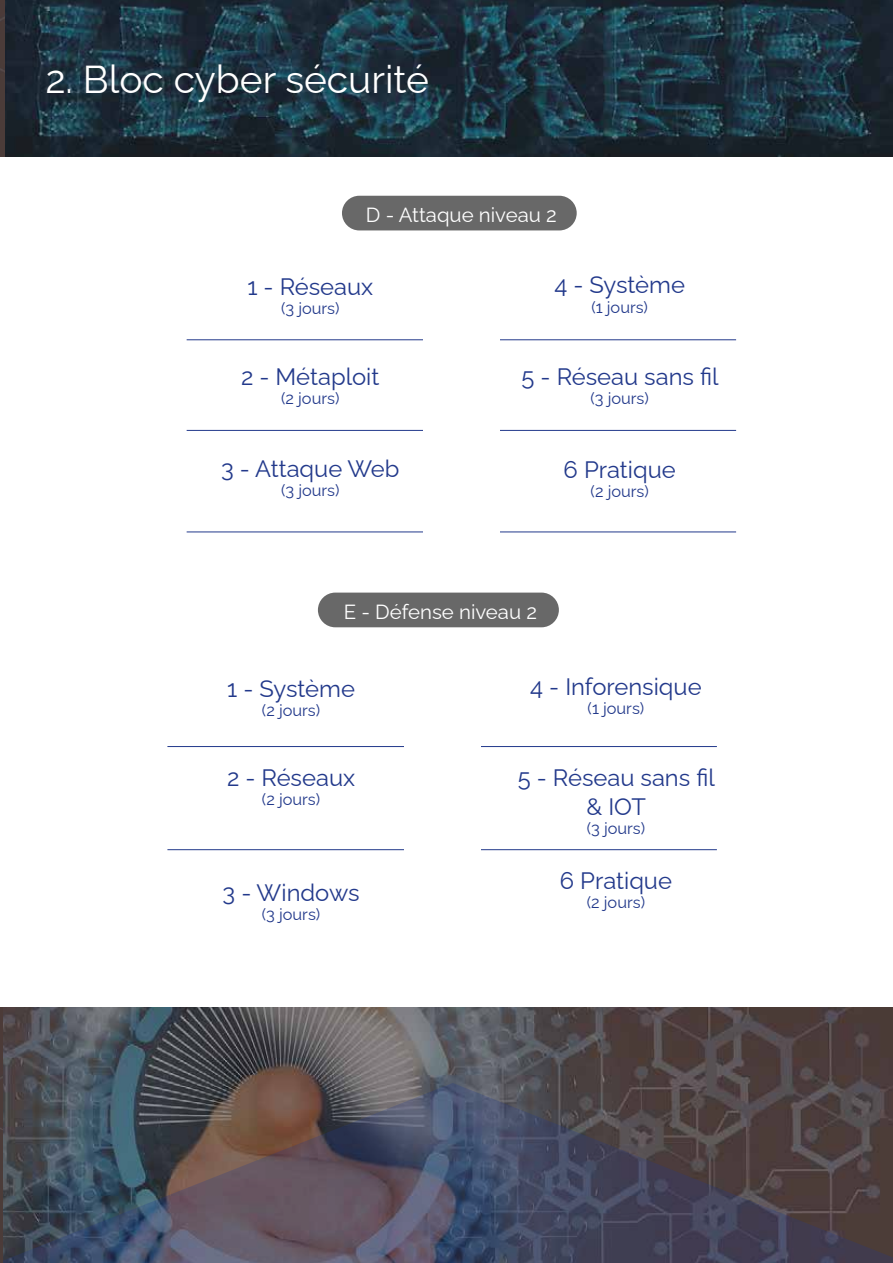
<style>
.page{position:relative;width:893px;height:1263px;background:#fff}
.page>*{position:absolute;margin:0;border:0;box-sizing:border-box;transform-origin:0 0}
.t1{font:100 38.85px "Raleway";color:#fff}
.t2{font:100 23.7px/28.5px "Raleway";color:#22398b;text-align:center}
.t3{font:100 20.4px "Raleway";color:#fff}
.t4{font:100 16.35px "Raleway";color:#22398b}
</style>
<div class="page">
<img style="left:5px;top:0;width:888px;height:157px">
<div style="left:342px;top:196px;width:235px;height:34px;background:#686868;border-radius:17px"></div>
<hr style="left:187px;top:339px;width:549px;height:1px;background:#22398b">
<hr style="left:187px;top:430px;width:549px;height:1px;background:#22398b">
<hr style="left:187px;top:532px;width:549px;height:1px;background:#22398b">
<div style="left:423px;top:286px;width:77px;height:268px;background:#fff"></div>
<div style="left:318px;top:593px;width:241px;height:34px;background:#686868;border-radius:17px"></div>
<hr style="left:167px;top:746px;width:550px;height:1px;background:#22398b">
<hr style="left:167px;top:849px;width:550px;height:1px;background:#22398b">
<div style="left:404px;top:687px;width:77px;height:332px;background:#fff"></div>
<img style="left:2px;top:1008px;width:891px;height:75px">
<svg style="left:104px;top:1083px;width:789px;height:180px;background:#504c58"></svg>
<img style="left:0;top:0;width:5px;height:157px">
<img style="left:0;top:1008px;width:2px;height:75px">
<svg style="left:0;top:1083px;width:104px;height:180px;background:#414c59"></svg>
<h1 class="t1" style="left:45px;top:48px;width:385px">2. Bloc cyber sécurité</h1>
<p class="t3" style="left:366px;top:198px;width:192px">D - Attaque niveau 2</p>
<p class="t2" style="left:247px;top:270px;width:127px">1 - Réseaux</p>
<p class="t4" style="left:281px;top:296px;width:60px">(3 jours)</p>
<p class="t2" style="left:554px;top:268px;width:132px">4 - Système</p>
<p class="t4" style="left:591px;top:294px;width:58px">(1 jours)</p>
<p class="t2" style="left:241px;top:359px;width:140px">2 - Métaploit</p>
<p class="t4" style="left:281px;top:385px;width:60px">(2 jours)</p>
<p class="t2" style="left:522px;top:360px;width:198px">5 - Réseau sans fil</p>
<p class="t4" style="left:590px;top:385px;width:60px">(3 jours)</p>
<p class="t2" style="left:221px;top:452px;width:180px">3 - Attaque Web</p>
<p class="t4" style="left:281px;top:477px;width:60px">(3 jours)</p>
<p class="t2" style="left:564px;top:452px;width:114px">6 Pratique</p>
<p class="t4" style="left:591px;top:478px;width:60px">(2 jours)</p>
<p class="t3" style="left:344px;top:595px;width:195px">E - Défense niveau 2</p>
<p class="t2" style="left:227px;top:671px;width:129px">1 - Système</p>
<p class="t4" style="left:262px;top:697px;width:60px">(2 jours)</p>
<p class="t2" style="left:227px;top:761px;width:130px">2 - Réseaux</p>
<p class="t4" style="left:262px;top:786px;width:60px">(2 jours)</p>
<p class="t2" style="left:223px;top:875px;width:138px">3 - Windows</p>
<p class="t4" style="left:262px;top:901px;width:60px">(3 jours)</p>
<p class="t2" style="left:530px;top:670px;width:173px">4 - Inforensique</p>
<p class="t4" style="left:588px;top:695px;width:58px">(1 jours)</p>
<p class="t2" style="left:518px;top:761px;width:198px">5 - Réseau sans fil &amp; IOT</p>
<p class="t4" style="left:587px;top:815px;width:60px">(3 jours)</p>
<p class="t2" style="left:560px;top:864px;width:114px">6 Pratique</p>
<p class="t4" style="left:587px;top:889px;width:60px">(2 jours)</p>
</div>
